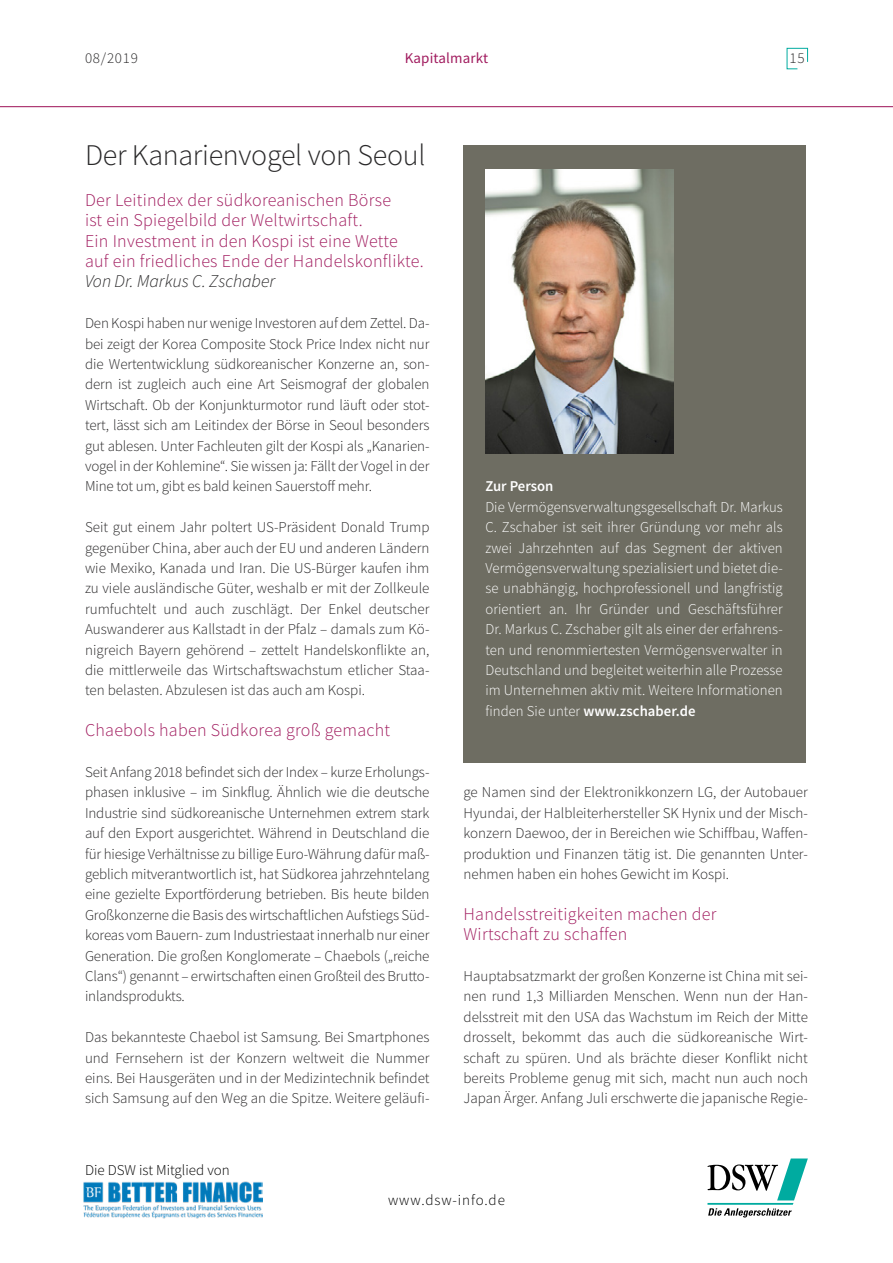
<style>
.page{position:relative;width:893px;height:1263px;background:#fff}
.page>*{position:absolute;margin:0;border:0;box-sizing:border-box;transform-origin:0 0}
.HAUPT{font:300 30px "Source Sans Pro";letter-spacing:-.01em;color:#292829}
.Fließtext_DSW_Newsle{font:300 18px/20.4px "Source Sans Pro";letter-spacing:.015em;color:#a11c5f}
.Fließtext_DSW_Newsle-2{font:italic 300 18px "Source Sans Pro";color:#292829}
.Fließtext_DSW_Newsle-3{font:300 15px/20.4px "Source Sans Pro";color:#292829;text-align:justify}
.Fließtext_DSW_Newsle-4{font:300 15px/20.4px "Source Sans Pro";letter-spacing:.005em;color:#fff;text-align:justify}
.t1{font:300 15px "Source Sans Pro";color:#000}
.t2{font:300 15px "Source Sans Pro";letter-spacing:.06em;color:#000}
.t3{font:15px "Source Sans Pro";letter-spacing:.01em;color:#a11c5f}
.Fließtext_DSW_Newsle-5{font:600 15px "Source Sans Pro";color:#fff}
.s1{font-weight:600}
</style>
<div class="page">
<svg style="left:786px;top:48px;width:22px;height:22px"></svg>
<hr style="left:0;top:106px;width:893px;height:1px;background:#9d1057">
<svg style="left:707px;top:1158px;width:101px;height:59px"></svg>
<img style="left:83px;top:1182px;width:180px;height:37px">
<div style="left:463px;top:145px;width:343px;height:617px;background:#6e6d62"></div>
<img style="left:485px;top:170px;width:188px;height:283px">
<p class="Fließtext_DSW_Newsle-3" style="left:85px;top:48px;width:54px">08/2019</p>
<p class="t3" style="left:405px;top:48px;width:85px">Kapitalmarkt</p>
<p class="Fließtext_DSW_Newsle-3" style="left:790px;top:48px;width:17px">15</p>
<p class="HAUPT" style="left:85px;top:137px;width:342px">Der Kanarienvogel von Seoul</p>
<p class="Fließtext_DSW_Newsle" style="left:85px;top:190px;width:340px">Der Leitindex der südkoreanischen Börse<br>ist ein Spiegelbild der Weltwirtschaft.<br>Ein Investment in den Kospi ist eine Wette auf ein friedliches Ende der Handelskonflikte.</p>
<p class="Fließtext_DSW_Newsle-2" style="left:85px;top:270px;width:192px">Von Dr. Markus C. Zschaber</p>
<p class="Fließtext_DSW_Newsle-3" style="left:85px;top:313px;width:346px">Den Kospi haben nur wenige Investoren auf dem Zettel. Da&shy;bei zeigt der Korea Composite Stock Price Index nicht nur die Wertentwicklung südkoreanischer Konzerne an, son&shy;dern ist zugleich auch eine Art Seismograf der globalen Wirtschaft. Ob der Konjunkturmotor rund läuft oder stot&shy;tert, lässt sich am Leitindex der Börse in Seoul besonders gut ablesen. Unter Fachleuten gilt der Kospi als „Kanarien&shy;vogel in der Kohlemine“. Sie wissen ja: Fällt der Vogel in der Mine tot um, gibt es bald keinen Sauerstoff mehr.</p>
<p class="Fließtext_DSW_Newsle-3" style="left:85px;top:517px;width:346px">Seit gut einem Jahr poltert US-Präsident Donald Trump gegenüber China, aber auch der EU und anderen Ländern wie Mexiko, Kanada und Iran. Die US-Bürger kaufen ihm zu viele ausländische Güter, weshalb er mit der Zollkeule rumfuchtelt und auch zuschlägt. Der Enkel deutscher Auswanderer aus Kallstadt in der Pfalz – damals zum Kö&shy;nigreich Bayern gehörend – zettelt Handelskonflikte an, die mittlerweile das Wirtschaftswachstum etlicher Staa&shy;ten belasten. Abzulesen ist das auch am Kospi.</p>
<p class="Fließtext_DSW_Newsle" style="left:85px;top:720px;width:307px">Chaebols haben Südkorea groß gemacht</p>
<p class="Fließtext_DSW_Newsle-3" style="left:85px;top:762px;width:346px">Seit Anfang 2018 befindet sich der Index – kurze Erholungs&shy;phasen inklusive – im Sinkflug. Ähnlich wie die deutsche Industrie sind südkoreanische Unternehmen extrem stark auf den Export ausgerichtet. Während in Deutschland die für hiesige Verhältnisse zu billige Euro-Währung dafür maß&shy;geblich mitverantwortlich ist, hat Südkorea jahrzehntelang eine gezielte Exportförderung betrieben. Bis heute bilden Großkonzerne die Basis des wirtschaftlichen Aufstiegs Süd&shy;koreas vom Bauern- zum Industriestaat innerhalb nur einer Generation. Die großen Konglomerate – Chaebols („reiche Clans“) genannt – erwirtschaften einen Großteil des Brutto&shy;inlandsprodukts.</p>
<p class="Fließtext_DSW_Newsle-3" style="left:85px;top:1027px;width:346px">Das bekannteste Chaebol ist Samsung. Bei Smartphones und Fernsehern ist der Konzern weltweit die Nummer eins. Bei Hausgeräten und in der Medizintechnik befindet sich Samsung auf den Weg an die Spitze. Weitere geläufi-</p>
<p class="t1" style="left:85px;top:1161px;width:146px">Die DSW ist Mitglied von</p>
<p class="Fließtext_DSW_Newsle-5" style="left:485px;top:476px;width:69px">Zur Person</p>
<p class="Fließtext_DSW_Newsle-4" style="left:485px;top:497px;width:299px">Die Vermögensverwaltungsgesellschaft Dr. Markus C. Zschaber ist seit ihrer Gründung vor mehr als zwei Jahrzehnten auf das Segment der aktiven Vermögensverwaltung spezialisiert und bietet die&shy;se unabhängig, hochprofessionell und langfristig orientiert an. Ihr Gründer und Geschäftsführer Dr. Markus C. Zschaber gilt als einer der erfahrens&shy;ten und renommiertesten Vermögensverwalter in Deutschland und begleitet weiterhin alle Prozesse im Unternehmen aktiv mit. Weitere Informationen finden Sie unter <span class="s1">www.zschaber.de</span></p>
<p class="Fließtext_DSW_Newsle-3" style="left:463px;top:782px;width:346px">ge Namen sind der Elektronikkonzern LG, der Autobauer Hyundai, der Halbleiterhersteller SK Hynix und der Misch&shy;konzern Daewoo, der in Bereichen wie Schiffbau, Waffen&shy;produktion und Finanzen tätig ist. Die genannten Unter&shy;nehmen haben ein hohes Gewicht im Kospi.</p>
<p class="Fließtext_DSW_Newsle" style="left:463px;top:904px;width:255px">Handelsstreitigkeiten machen der<br>Wirtschaft zu schaffen</p>
<p class="Fließtext_DSW_Newsle-3" style="left:463px;top:966px;width:346px">Hauptabsatzmarkt der großen Konzerne ist China mit sei&shy;nen rund 1,3 Milliarden Menschen. Wenn nun der Han&shy;delsstreit mit den USA das Wachstum im Reich der Mitte drosselt, bekommt das auch die südkoreanische Wirt&shy;schaft zu spüren. Und als brächte dieser Konflikt nicht bereits Probleme genug mit sich, macht nun auch noch Japan Ärger. Anfang Juli erschwerte die japanische Regie-</p>
<p class="t2" style="left:388px;top:1191px;width:118px">www.dsw-info.de</p>
</div>
